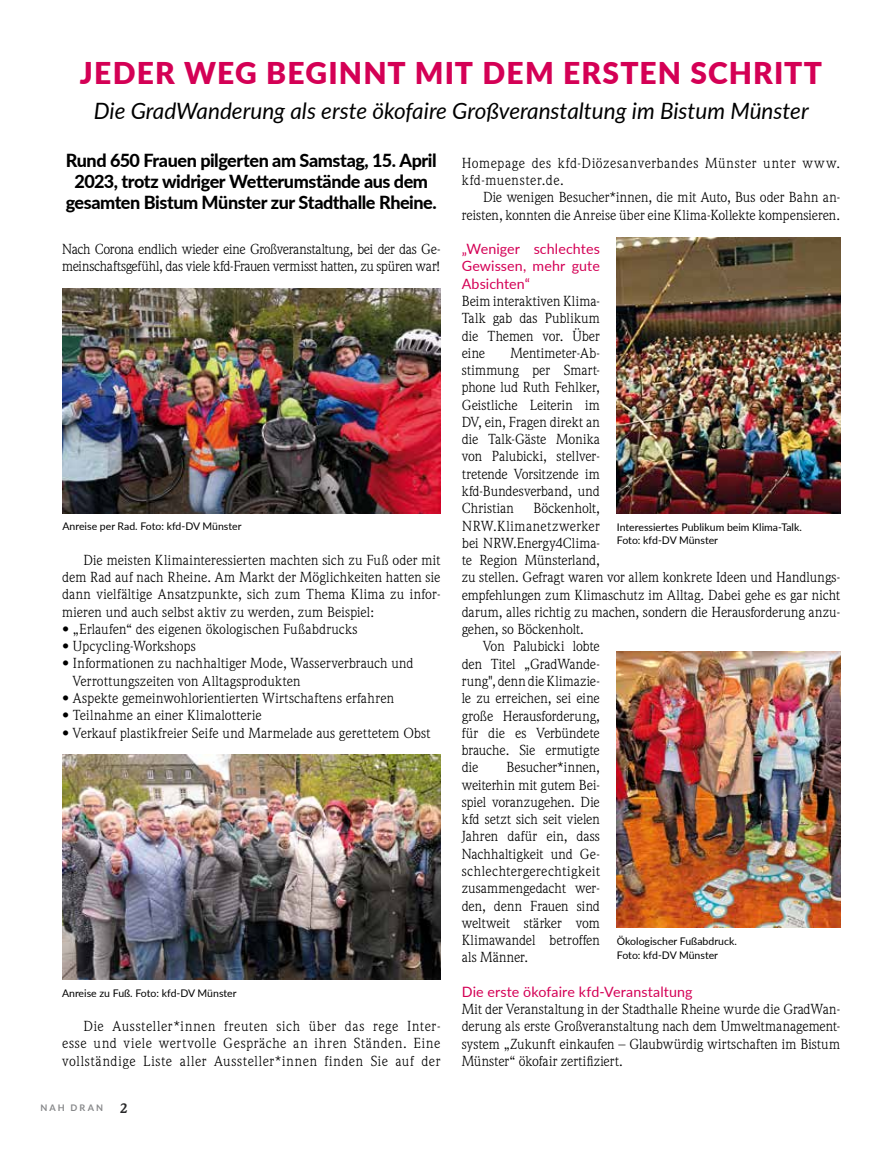
<style>
.page{position:relative;width:872px;height:1149px;background:#fff}
.page>*{position:absolute;margin:0;border:0;box-sizing:border-box;transform-origin:0 0}
.t1{font:900 30px "Lato";letter-spacing:.04em;color:#d40055}
.t2{font:italic 22.5px "Lato";color:#000}
.t3{font:800 18px/21px "Lato";letter-spacing:-.025em;color:#000;text-align:center}
.t4{font:14.25px/17.2px "Weidemann Std";color:#000;text-align:justify}
.t5{font:14.25px/17.2px "Weidemann Std";letter-spacing:-.025em;color:#000}
.t6{font:14.25px/17.2px "Lato";letter-spacing:.005em;color:#d40055;text-align:justify}
.t7{font:14.25px/17.2px "Weidemann Std";letter-spacing:.035em;color:#000}
.t8{font:14.25px "Weidemann Std";letter-spacing:.02em;color:#000}
.t9{font:700 13.5px "Weidemann Std";color:#282829}
.t10{font:10.5px/13.5px "Lato";color:#000}
.t11{font:700 9.15px "Lato";letter-spacing:.225em;color:#87888a}
</style>
<div class="page">
<img style="left:617px;top:651px;width:223px;height:276px">
<img style="left:62px;top:288px;width:378px;height:225px">
<img style="left:62px;top:754px;width:379px;height:224px">
<img style="left:617px;top:237px;width:223px;height:276px">
<h1 class="t1" style="left:80px;top:50px;width:743px">JEDER WEG BEGINNT MIT DEM ERSTEN SCHRITT</h1>
<h2 class="t2" style="left:94px;top:95px;width:716px">Die GradWanderung als erste ökofaire Großveranstaltung im Bistum Münster</h2>
<p class="t3" style="left:66px;top:149px;width:372px">Rund 650 Frauen pilgerten am Samstag, 15. April<br>2023, trotz widriger Wetterumstände aus dem gesamten Bistum Münster zur Stadthalle Rheine.</p>
<p class="t5" style="left:62px;top:240px;width:380px">Nach Corona endlich wieder eine Großveranstaltung, bei der das Ge&shy;meinschaftsgefühl, das viele kfd-Frauen vermisst hatten, zu spüren war!</p>
<p class="t10" style="left:62px;top:519px;width:181px">Anreise per Rad. Foto: kfd-DV Münster</p>
<p class="t4" style="left:62px;top:550px;width:380px;text-indent:21px">Die meisten Klimainteressierten machten sich zu Fuß oder mit dem Rad auf nach Rheine. Am Markt der Möglichkeiten hatten sie dann vielfältige Ansatzpunkte, sich zum Thema Klima zu infor&shy;mieren und auch selbst aktiv zu werden, zum Beispiel:</p>
<p class="t4" style="left:62px;top:620px;width:297px">• „Erlaufen“ des eigenen ökologischen Fußabdrucks</p>
<p class="t4" style="left:62px;top:637px;width:135px">• Upcycling-Workshops</p>
<p class="t4" style="left:73px;top:654px;width:342px;text-indent:-11px">• Informationen zu nachhaltiger Mode, Wasserverbrauch und<br>Verrottungszeiten von Alltagsprodukten</p>
<p class="t4" style="left:62px;top:689px;width:333px">• Aspekte gemeinwohlorientierten Wirtschaftens erfahren</p>
<p class="t4" style="left:62px;top:706px;width:201px">• Teilnahme an einer Klimalotterie</p>
<p class="t4" style="left:62px;top:723px;width:370px">• Verkauf plastikfreier Seife und Marmelade aus gerettetem Obst</p>
<p class="t10" style="left:62px;top:985px;width:176px">Anreise zu Fuß. Foto: kfd-DV Münster</p>
<p class="t4" style="left:62px;top:1016px;width:380px;text-indent:21px">Die Aussteller*innen freuten sich über das rege Inter&shy;esse und viele wertvolle Gespräche an ihren Ständen. Eine vollständige Liste aller Aussteller*innen finden Sie auf der</p>
<p class="t11" style="left:40px;top:1100px;width:64px">NAH DRAN</p>
<p class="t9" style="left:120px;top:1098px;width:9px">2</p>
<p class="t7" style="left:462px;top:154px;width:380px">Homepage des kfd-Diözesanverbandes Münster unter www. kfd-muenster.de.</p>
<p class="t4" style="left:462px;top:188px;width:380px;text-align:right">Die wenigen Besucher*innen, die mit Auto, Bus oder Bahn an&shy;reisten, konnten die Anreise über eine Klima-Kollekte kompensieren.</p>
<p class="t6" style="left:462px;top:240px;width:140px">„Weniger schlechtes Gewissen, mehr gute Absichten“</p>
<p class="t4" style="left:462px;top:292px;width:140px">Beim interaktiven Klima-Talk gab das Publikum die Themen vor. Über eine</p>
<p class="t4" style="left:462px;top:344px;width:140px;text-indent:49px">Mentimeter-Ab&shy;stimmung per Smart&shy;phone lud Ruth Fehlker, Geistliche Leiterin im DV, ein, Fragen direkt an die Talk-Gäste Monika von Palubicki, stellver&shy;tretende Vorsitzende im kfd-Bundesverband, und Christian</p>
<p class="t4" style="left:533px;top:499px;width:68px">Böckenholt,</p>
<p class="t8" style="left:462px;top:516px;width:139px">NRW.Klimanetzwerker</p>
<p class="t4" style="left:462px;top:533px;width:139px">bei NRW.Energy4Clima-</p>
<p class="t4" style="left:462px;top:551px;width:140px">te Region Münsterland,</p>
<p class="t4" style="left:462px;top:568px;width:380px">zu stellen. Gefragt waren vor allem konkrete Ideen und Handlungs-</p>
<p class="t4" style="left:462px;top:585px;width:380px">empfehlungen zum Klimaschutz im Alltag. Dabei gehe es gar nicht</p>
<p class="t4" style="left:462px;top:602px;width:380px">darum, alles richtig zu machen, sondern die Herausforderung anzu-</p>
<p class="t4" style="left:462px;top:620px;width:124px">gehen, so Böckenholt.</p>
<p class="t4" style="left:483px;top:637px;width:118px">Von Palubicki lobte</p>
<p class="t4" style="left:462px;top:654px;width:140px">den Titel „GradWande-</p>
<p class="t4" style="left:462px;top:672px;width:140px">rung", denn die Klimazie-</p>
<p class="t4" style="left:462px;top:689px;width:140px">le zu erreichen, sei eine</p>
<p class="t4" style="left:462px;top:706px;width:140px">große Herausforderung,</p>
<p class="t4" style="left:462px;top:723px;width:140px">für die es Verbündete</p>
<p class="t4" style="left:462px;top:741px;width:140px">brauche. Sie ermutigte</p>
<p class="t4" style="left:462px;top:758px;width:18px">die</p>
<p class="t10" style="left:617px;top:519px;width:186px">Interessiertes Publikum beim Klima-Talk.<br>Foto: kfd-DV Münster</p>
<p class="t4" style="left:462px;top:758px;width:140px;text-indent:45px">Besucher*innen, weiterhin mit gutem Bei&shy;spiel voranzugehen. Die kfd setzt sich seit vielen Jahren dafür ein, dass Nachhaltigkeit und Ge&shy;schlechtergerechtigkeit zusammengedacht wer&shy;den, denn Frauen sind weltweit stärker vom Klimawandel betroffen als Männer.</p>
<p class="t6" style="left:462px;top:982px;width:232px">Die erste ökofaire kfd-Veranstaltung</p>
<p class="t4" style="left:462px;top:999px;width:380px">Mit der Veranstaltung in der Stadthalle Rheine wurde die GradWan&shy;derung als erste Großveranstaltung nach dem Umweltmanagement&shy;system „Zukunft einkaufen – Glaubwürdig wirtschaften im Bistum Münster“ ökofair zertifiziert.</p>
<p class="t10" style="left:617px;top:934px;width:121px">Ökologischer Fußabdruck.<br>Foto: kfd-DV Münster</p>
</div>
